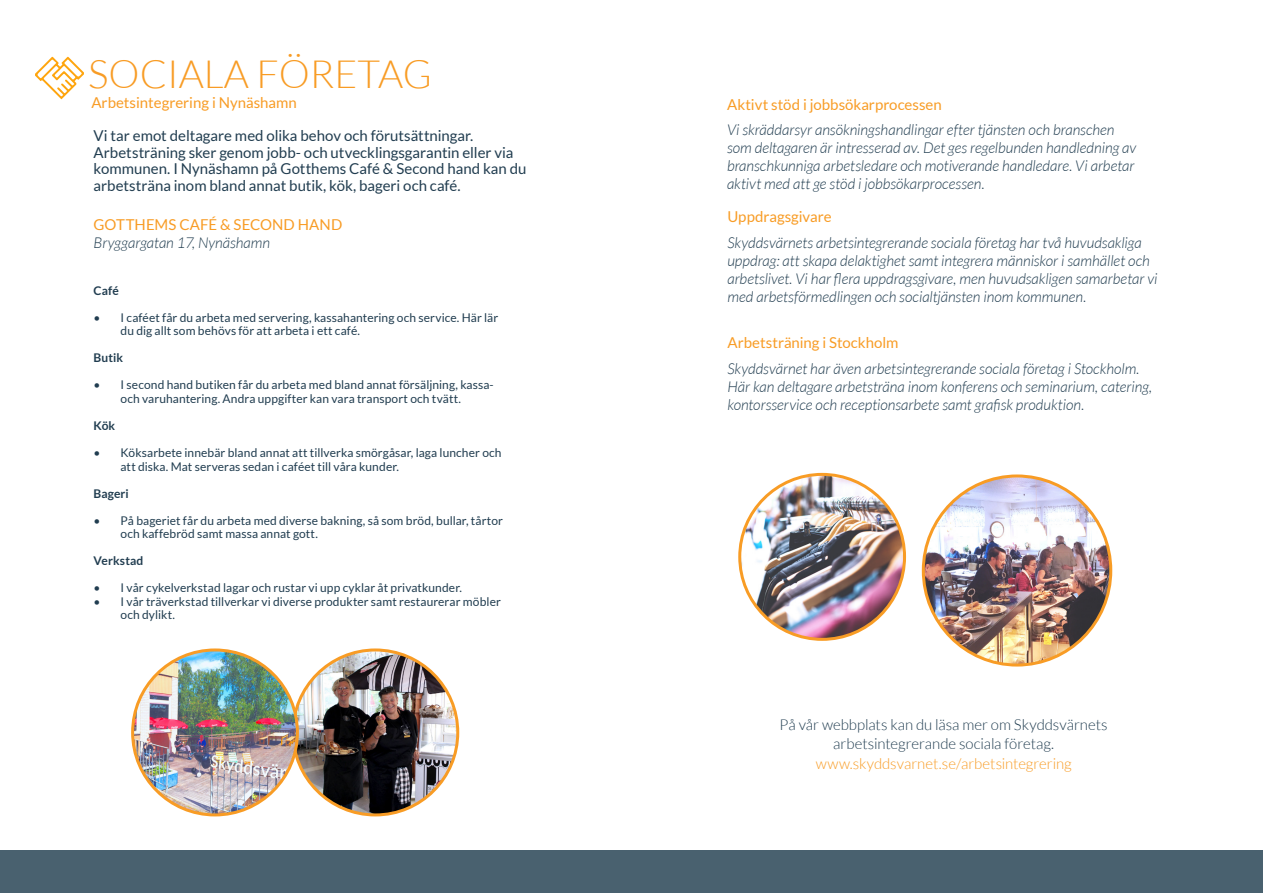
<style>
.page{position:relative;width:1263px;height:893px;background:#fff}
.page>*{position:absolute;margin:0;border:0;box-sizing:border-box;transform-origin:0 0}
.rubrik_1{font:300 39px "Lato";color:#f89c25}
.t1{font:italic 300 15px/18px "Lato";color:#213d50}
.t2{font:15px/16.5px "Lato";color:#213d50}
.t3{font:300 15px/19.5px "Lato";letter-spacing:-.005em;color:#213d50;text-align:center}
.rubrik_1-2{font:15px "Lato";color:#f89c25}
.t4{font:12px/13.5px "Lato";letter-spacing:.01em;color:#213d50}
.t5{font:700 12px "Lato";letter-spacing:.01em;color:#213d50}
.s1{font-weight:400;font-style:normal;color:#f89c25}
.s2{color:#f89c25}
</style>
<div class="page">
<div style="left:0;top:850px;width:1263px;height:43px;background:#49616f"></div>
<svg style="left:35px;top:57px;width:49px;height:42px"></svg>
<img style="left:293px;top:650px;width:165px;height:165px;border-radius:82px">
<img style="left:133px;top:650px;width:164px;height:165px;border-radius:82px">
<img style="left:923px;top:478px;width:188px;height:187px">
<img style="left:740px;top:474px;width:164px;height:165px;border-radius:82px">
<p class="rubrik_1" style="left:88px;top:53px;width:345px">SOCIALA FÖRETAG</p>
<p class="rubrik_1-2" style="left:91px;top:95px;width:207px">Arbetsintegrering i Nynäshamn</p>
<p class="t2" style="left:94px;top:127px;width:434px">Vi tar emot deltagare med olika behov och förutsättningar.<br>Arbetsträning sker genom jobb- och utvecklingsgarantin eller via kommunen. I Nynäshamn på Gotthems Café &amp; Second hand kan du arbetsträna inom bland annat butik, kök, bageri och café.</p>
<p class="t1" style="left:94px;top:216px;width:250px"><span class="s1">GOTTHEMS CAFÉ &amp; SECOND HAND<br></span>Bryggargatan 17, Nynäshamn</p>
<p class="t5" style="left:94px;top:284px;width:27px">Café</p>
<p class="t4" style="left:121px;top:311px;width:379px;text-indent:-27px">• I caféet får du arbeta med servering, kassahantering och service. Här lär du dig allt som behövs för att arbeta i ett café.</p>
<p class="t5" style="left:94px;top:351px;width:31px">Butik</p>
<p class="t4" style="left:94px;top:378px;width:402px;text-align:center">• I second hand butiken får du arbeta med bland annat försäljning, kassa&shy;och varuhantering. Andra uppgifter kan vara transport och tvätt.</p>
<p class="t5" style="left:94px;top:419px;width:23px">Kök</p>
<p class="t4" style="left:121px;top:446px;width:382px;text-indent:-27px">• Köksarbete innebär bland annat att tillverka smörgåsar, laga luncher och att diska. Mat serveras sedan i caféet till våra kunder.</p>
<p class="t5" style="left:94px;top:486px;width:37px">Bageri</p>
<p class="t4" style="left:121px;top:513px;width:384px;text-indent:-27px">• På bageriet får du arbeta med diverse bakning, så som bröd, bullar, tårtor och kaffebröd samt massa annat gott.</p>
<p class="t5" style="left:94px;top:554px;width:51px">Verkstad</p>
<p class="t4" style="left:94px;top:581px;width:370px">• I vår cykelverkstad lagar och rustar vi upp cyklar åt privatkunder.</p>
<p class="t4" style="left:121px;top:594px;width:382px;text-indent:-27px">• I vår träverkstad tillverkar vi diverse produkter samt restaurerar möbler och dylikt.</p>
<p class="rubrik_1-2" style="left:727px;top:96px;width:216px">Aktivt stöd i jobbsökarprocessen</p>
<p class="t1" style="left:727px;top:121px;width:411px">Vi skräddarsyr ansökningshandlingar efter tjänsten och branschen som deltagaren är intresserad av. Det ges regelbunden handledning av branschkunniga arbetsledare och motiverande handledare. Vi arbetar aktivt med att ge stöd i jobbsökarprocessen.</p>
<p class="rubrik_1-2" style="left:727px;top:209px;width:106px">Uppdragsgivare</p>
<p class="t1" style="left:727px;top:235px;width:432px">Skyddsvärnets arbetsintegrerande sociala företag har två huvudsakliga uppdrag: att skapa delaktighet samt integrera människor i samhället och arbetslivet. Vi har flera uppdragsgivare, men huvudsakligen samarbetar vi med arbetsförmedlingen och socialtjänsten inom kommunen.</p>
<p class="rubrik_1-2" style="left:727px;top:334px;width:173px">Arbetsträning i Stockholm</p>
<p class="t1" style="left:727px;top:360px;width:426px">Skyddsvärnet har även arbetsintegrerande sociala företag i Stockholm.<br>Här kan deltagare arbetsträna inom konferens och seminarium, catering, kontorsservice och receptionsarbete samt grafisk produktion.</p>
<p class="t3" style="left:780px;top:715px;width:330px">På vår webbplats kan du läsa mer om Skyddsvärnets arbetsintegrerande sociala företag. <span class="s2">www.skyddsvarnet.se/arbetsintegrering</span></p>
</div>
